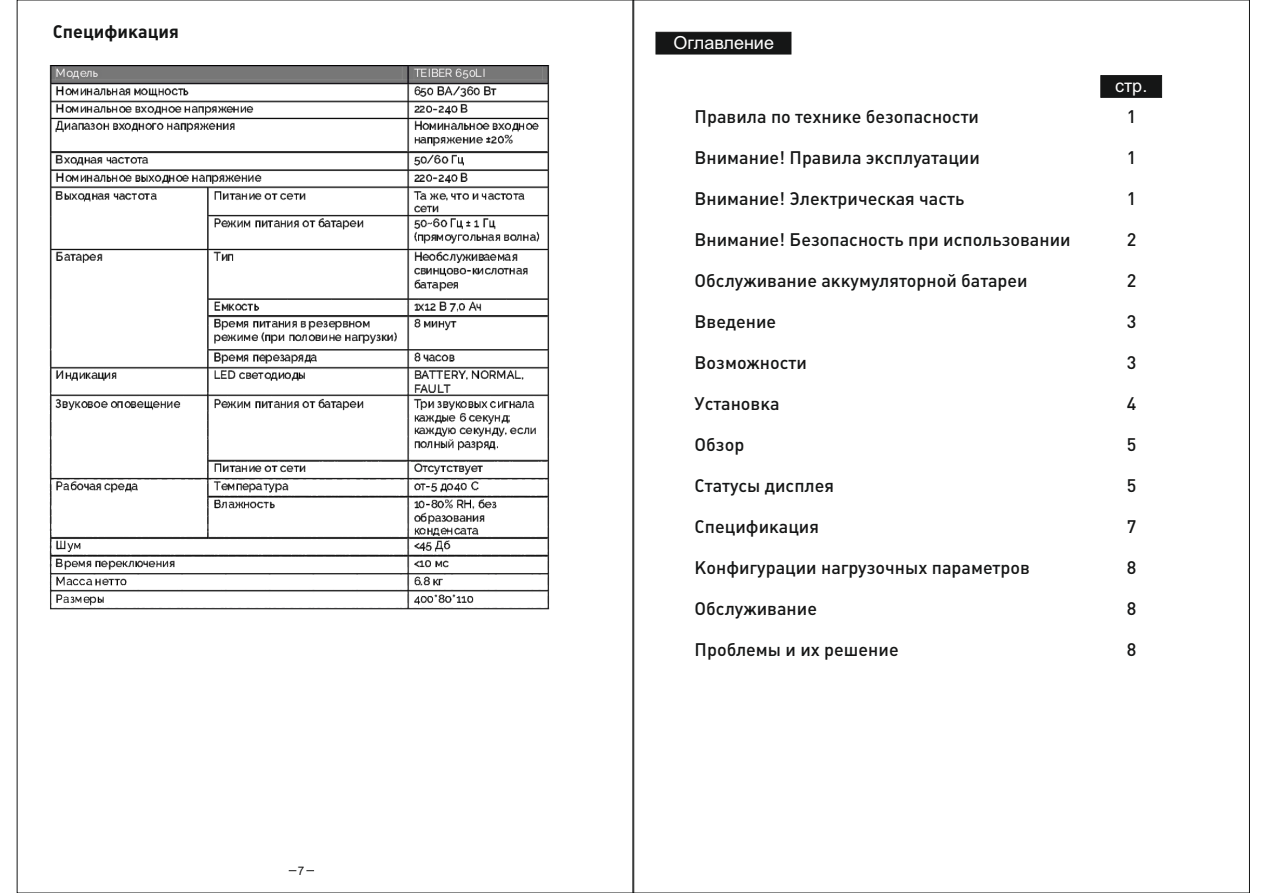
<style>
.page{position:relative;width:1263px;height:893px;background:#fff}
.page>*{position:absolute;margin:0;border:0;box-sizing:border-box;transform-origin:0 0}
.t1{font:18px "Plumb Medium C";color:#151616}
.t2{font:18px "Arial";color:#fff}
.t3{font:18px "Plumb Bold C";color:#151616}
.t4{font:11.7px "Arial";color:#151616}
</style>
<div class="page">
<div style="left:656px;top:32px;width:135px;height:22px;background:#151616"></div>
<svg style="left:1100px;top:75px;width:62px;height:23px"></svg>
<img style="left:49px;top:65px;width:501px;height:545px">
<p class="t3" style="left:53px;top:24px;width:128px">Спецификация</p>
<p class="t4" style="left:298px;top:866px;width:8px">7</p>
<p class="t2" style="left:674px;top:36px;width:102px">Оглавление</p>
<p class="t2" style="left:1115px;top:79px;width:34px">стр.</p>
<p class="t1" style="left:695px;top:109px;width:286px">Правила по технике безопасности</p>
<p class="t1" style="left:1127px;top:109px;width:11px">1</p>
<p class="t1" style="left:695px;top:150px;width:287px">Внимание! Правила эксплуатации</p>
<p class="t1" style="left:1127px;top:150px;width:11px">1</p>
<p class="t1" style="left:695px;top:191px;width:271px">Внимание! Электрическая часть</p>
<p class="t1" style="left:1127px;top:191px;width:11px">1</p>
<p class="t1" style="left:695px;top:232px;width:378px">Внимание! Безопасность при использовании</p>
<p class="t1" style="left:1127px;top:232px;width:11px">2</p>
<p class="t1" style="left:695px;top:273px;width:335px">Обслуживание аккумуляторной батареи</p>
<p class="t1" style="left:1127px;top:273px;width:11px">2</p>
<p class="t1" style="left:695px;top:314px;width:83px">Введение</p>
<p class="t1" style="left:1127px;top:314px;width:11px">3</p>
<p class="t1" style="left:695px;top:355px;width:114px">Возможности</p>
<p class="t1" style="left:1127px;top:355px;width:11px">3</p>
<p class="t1" style="left:695px;top:396px;width:86px">Установка</p>
<p class="t1" style="left:1127px;top:396px;width:11px">4</p>
<p class="t1" style="left:695px;top:437px;width:51px">Обзор</p>
<p class="t1" style="left:1127px;top:437px;width:11px">5</p>
<p class="t1" style="left:695px;top:478px;width:141px">Статусы дисплея</p>
<p class="t1" style="left:1127px;top:478px;width:11px">5</p>
<p class="t1" style="left:695px;top:519px;width:126px">Спецификация</p>
<p class="t1" style="left:1127px;top:519px;width:11px">7</p>
<p class="t1" style="left:695px;top:560px;width:337px">Конфигурации нагрузочных параметров</p>
<p class="t1" style="left:1127px;top:560px;width:11px">8</p>
<p class="t1" style="left:695px;top:600px;width:124px">Обслуживание</p>
<p class="t1" style="left:1127px;top:600px;width:11px">8</p>
<p class="t1" style="left:695px;top:641px;width:206px">Проблемы и их решение</p>
<p class="t1" style="left:1127px;top:641px;width:11px">8</p>
</div>
